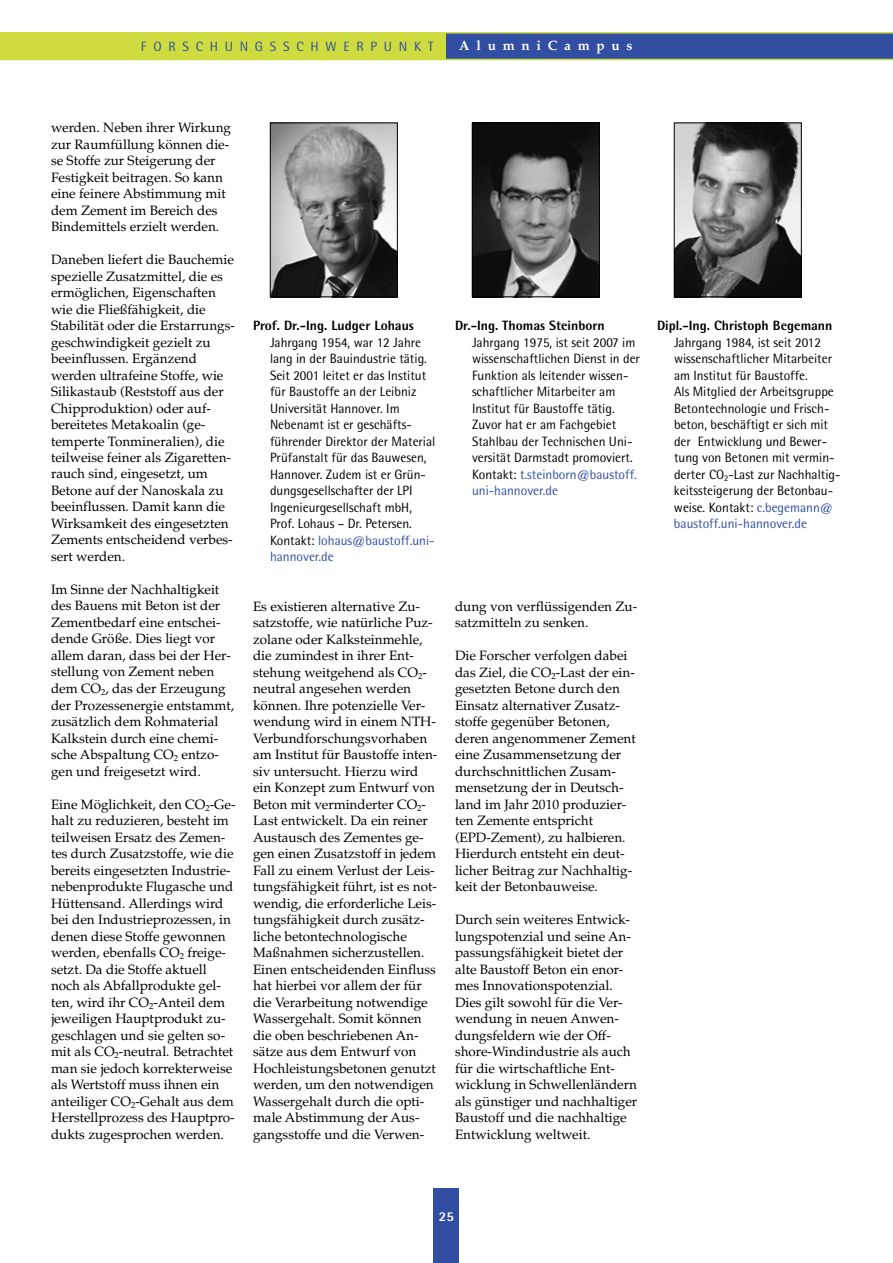
<style>
.page{position:relative;width:893px;height:1263px;background:#fff}
.page>*{position:absolute;margin:0;border:0;box-sizing:border-box;transform-origin:0 0}
.t1{font:13.5px/16.5px "Palatino";color:#000}
.t2{font:13.5px/16.5px "Rotis Semi Sans";color:#000}
.t3{font:800 13.5px "Rotis Semi Sans";color:#000}
.t4{font:13.5px "Rotis Semi Sans";letter-spacing:.5em;color:#314ea3}
.t5{font:700 13.5px "Palatino";letter-spacing:.5em;color:#fff}
.t6{font:800 13.5px "Rotis Semi Sans";color:#fff}
.s1{color:#314ea3}
</style>
<div class="page">
<div style="left:434px;top:1188px;width:25px;height:75px;background:#314ea3"></div>
<div style="left:0;top:33px;width:446px;height:27px;background:#cedc40"></div>
<div style="left:446px;top:33px;width:447px;height:27px;background:#314ea3"></div>
<hr style="left:0;top:32px;width:893px;height:2px;background:#cedc40">
<hr style="left:0;top:59px;width:893px;height:1px;background:#cedc40">
<img style="left:676px;top:125px;width:123px;height:170px">
<div style="left:674px;top:123px;width:127px;height:174px;border:1px solid #000"></div>
<img style="left:474px;top:125px;width:124px;height:170px">
<div style="left:472px;top:123px;width:128px;height:174px;border:1px solid #000"></div>
<img style="left:272px;top:125px;width:124px;height:170px">
<div style="left:270px;top:123px;width:128px;height:174px;border:1px solid #000"></div>
<p class="t4" style="left:141px;top:38px;width:294px">Forschungsschwerpunkt</p>
<p class="t5" style="left:459px;top:37px;width:175px">AlumniCampus</p>
<p class="t1" style="left:51px;top:119px;width:182px">werden. Neben ihrer Wirkung zur Raumfüllung können die&shy;se Stoffe zur Steigerung der<br>Festigkeit beitragen. So kann eine feinere Abstimmung mit dem Zement im Bereich des<br>Bindemittels erzielt werden.</p>
<p class="t1" style="left:51px;top:251px;width:185px">Daneben liefert die Bauchemie spezielle Zusatzmittel, die es ermöglichen, Eigenschaften wie die Fließfähigkeit, die<br>Stabilität oder die Erstarrungs&shy;geschwindigkeit gezielt zu beeinflussen. Ergänzend werden ultrafeine Stoffe, wie<br>Silikastaub (Reststoff aus der<br>Chipproduktion) oder auf&shy;bereitetes Metakoalin (ge&shy;temperte Tonmineralien), die teilweise feiner als Zigaretten&shy;rauch sind, eingesetzt, um<br>Betone auf der Nanoskala zu beeinflussen. Damit kann die<br>Wirksamkeit des eingesetzten<br>Zements entscheidend verbes&shy;sert werden.</p>
<p class="t1" style="left:51px;top:581px;width:185px">Im Sinne der Nachhaltigkeit des Bauens mit Beton ist der<br>Zementbedarf eine entschei&shy;dende Größe. Dies liegt vor allem daran, dass bei der Her&shy;stellung von Zement neben dem CO<sub>2</sub>, das der Erzeugung der Prozessenergie entstammt, zusätzlich dem Rohmaterial<br>Kalkstein durch eine chemi&shy;sche Abspaltung CO<sub>2</sub> entzo&shy;gen und freigesetzt wird.</p>
<p class="t1" style="left:51px;top:796px;width:186px">Eine Möglichkeit, den CO<sub>2</sub>-Ge&shy;halt zu reduzieren, besteht im teilweisen Ersatz des Zemen&shy;tes durch Zusatzstoffe, wie die bereits eingesetzten Industrie&shy;nebenprodukte Flugasche und<br>Hüttensand. Allerdings wird bei den Industrieprozessen, in denen diese Stoffe gewonnen werden, ebenfalls CO<sub>2</sub> freige&shy;setzt. Da die Stoffe aktuell noch als Abfallprodukte gel&shy;ten, wird ihr CO<sub>2</sub>-Anteil dem jeweiligen Hauptprodukt zu&shy;geschlagen und sie gelten so&shy;mit als CO<sub>2</sub>-neutral. Betrachtet man sie jedoch korrekterweise als Wertstoff muss ihnen ein anteiliger CO<sub>2</sub>-Gehalt aus dem<br>Herstellprozess des Hauptpro&shy;dukts zugesprochen werden.</p>
<p class="t3" style="left:253px;top:317px;width:162px">Prof. Dr.-Ing. Ludger Lohaus</p>
<p class="t2" style="left:270px;top:334px;width:167px">Jahrgang 1954, war 12 Jahre lang in der Bauindustrie tätig.<br>Seit 2001 leitet er das Institut für Baustoffe an der Leibniz<br>U niversität Hannover. Im -Nebenamt ist er geschäfts&shy;führender Direktor der Material<br>Prüfanstalt für das Bauwesen,<br>Hannover. Zudem ist er Grün&shy;dungsgesellschafter der LPI<br>Ingenieurgesellschaft mbH,<br>Prof. Lohaus – Dr. Petersen.<br>Kontakt: <span class="s1">lohaus@baustoff.uni&shy;hannover.de</span></p>
<p class="t3" style="left:455px;top:317px;width:151px">Dr.-Ing. Thomas Steinborn</p>
<p class="t2" style="left:472px;top:334px;width:169px">Jahrgang 1975, ist seit 2007 im wissenschaftlichen Dienst in der<br>Funktion als leitender wissen&shy;schaftlicher Mitarbeiter am<br>Institut für Baustoffe tätig.<br>Zuvor hat er am Fachgebiet<br>Stahlbau der Technischen U ni&shy;versität Darmstadt promoviert.<br>Kontakt: <span class="s1">t.steinborn@baustoff. uni-hannover.de</span></p>
<p class="t1" style="left:253px;top:598px;width:186px">Es existieren alternative Zu&shy;satzstoffe, wie natürliche Puz&shy;zolane oder Kalksteinmehle, die zumindest in ihrer Ent&shy;stehung weitgehend als CO<sub>2</sub>- neutral angesehen werden können. Ihre potenzielle Ver&shy;wendung wird in einem NTH-<br>Verbundforschungsvorhaben am Institut für Baustoffe inten&shy;siv untersucht. Hierzu wird ein Konzept zum Entwurf von<br>Beton mit verminderter CO<sub>2</sub>-<br>Last entwickelt. Da ein reiner<br>Austausch des Zementes ge&shy;gen einen Zusatzstoff in jedem<br>Fall zu einem Verlust der Leis&shy;tungsfähigkeit führt, ist es not&shy;wendig, die erforderliche Leis&shy;tungsfähigkeit durch zusätz&shy;liche betontechnologische<br>Maßnahmen sicherzustellen.<br>Einen entscheidenden Einfluss hat hierbei vor allem der für die Verarbeitung notwendige<br>Wassergehalt. Somit können die oben beschriebenen An&shy;sätze aus dem Entwurf von<br>Hochleistungsbetonen genutzt werden, um den notwendigen<br>Wassergehalt durch die opti&shy;male Abstimmung der Aus&shy;gangsstoffe und die Verwen-</p>
<p class="t1" style="left:455px;top:598px;width:184px">dung von verflüssigenden Zu&shy;satzmitteln zu senken.</p>
<p class="t1" style="left:455px;top:647px;width:182px">Die Forscher verfolgen dabei das Ziel, die CO<sub>2</sub>-Last der ein&shy;gesetzten Betone durch den<br>Einsatz alternativer Zusatz&shy;stoffe gegenüber Betonen, deren angenommener Zement eine Zusammensetzung der durchschnittlichen Zusam&shy;mensetzung der in Deutsch&shy;land im Jahr 2010 produzier&shy;ten Zemente entspricht (EPD-Zement), zu halbieren.<br>Hierdurch entsteht ein deut&shy;licher Beitrag zur Nachhaltig&shy;keit der Betonbauweise.</p>
<p class="t1" style="left:455px;top:911px;width:184px">Durch sein weiteres Entwick&shy;lungspotenzial und seine An&shy;passungsfähigkeit bietet der alte Baustoff Beton ein enor&shy;mes Innovationspotenzial.<br>Dies gilt sowohl für die Ver&shy;wendung in neuen Anwen&shy;dungsfeldern wie der Off&shy;shore-Windindustrie als auch für die wirtschaftliche Ent&shy;wicklung in Schwellenländern als günstiger und nachhaltiger<br>Baustoff und die nachhaltige<br>Entwicklung weltweit.</p>
<p class="t3" style="left:657px;top:317px;width:177px">Dipl.-Ing. Christoph Begemann</p>
<p class="t2" style="left:674px;top:334px;width:168px">Jahrgang 1984, ist seit 2012 wissenschaftlicher Mitarbeiter am Institut für Baustoffe.<br>Als Mitglied der Arbeitsgruppe<br>Betontechnologie und Frisch&shy;beton, beschäftigt er sich mit der Entwicklung und Bewer&shy;tung von Betonen mit vermin&shy;derter CO<sub>2</sub>-Last zur Nachhaltig&shy;keitssteigerung der Betonbau&shy;weise. Kontakt: <span class="s1">c.begemann@ baustoff.uni-hannover.de</span></p>
<p class="t6" style="left:439px;top:1208px;width:17px">25</p>
</div>
